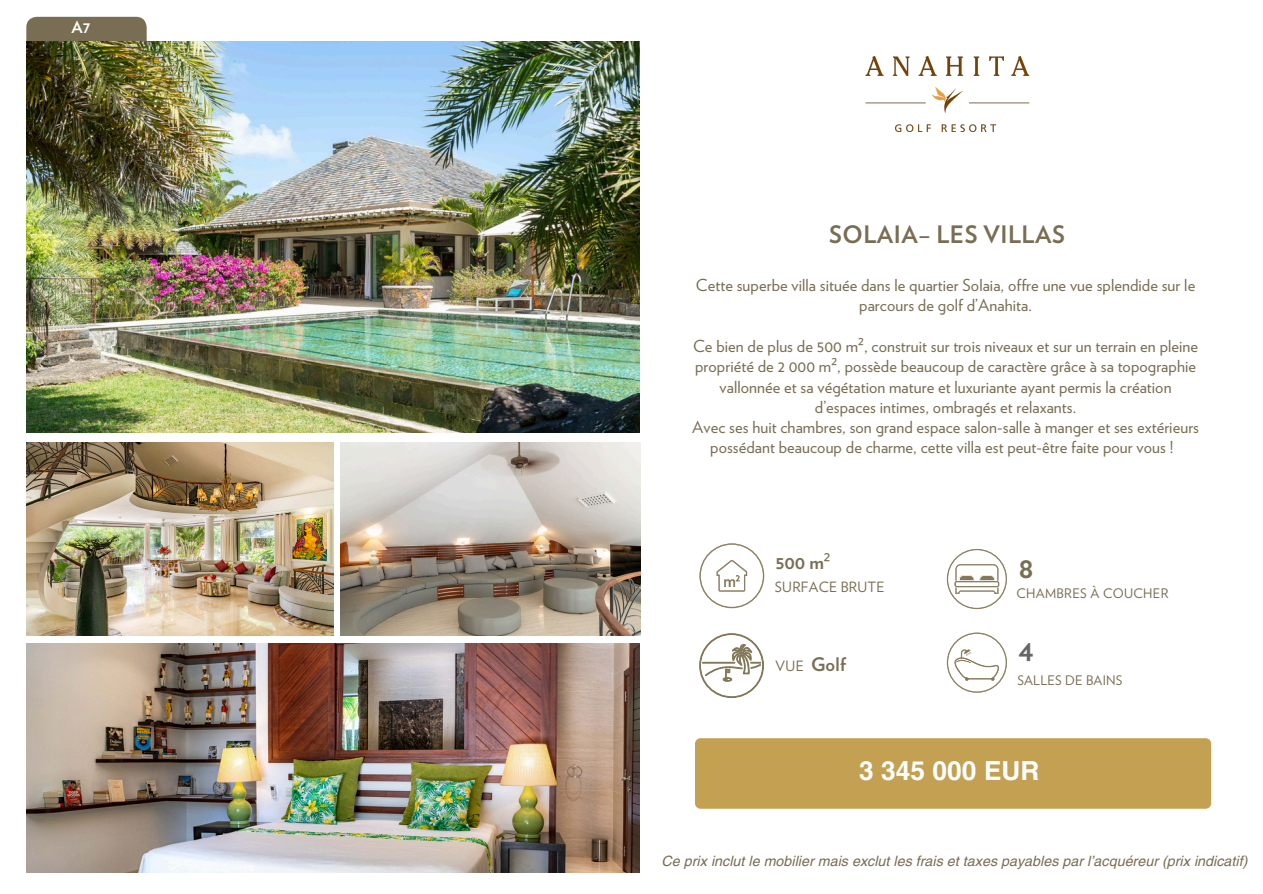
<style>
.page{position:relative;width:1263px;height:894px;background:#fff}
.page>*{position:absolute;margin:0;border:0;box-sizing:border-box;transform-origin:0 0}
.t1{font:700 30.15px "Verlag";color:#796d53}
.t2{font:700 30.15px "Verlag";color:#666}
.t3{font:700 26.25px "Helvetica LT Pro";letter-spacing:.005em;color:#fff}
.t4{font:700 24px "Verlag";letter-spacing:.02em;color:#796d53}
.t5{font:700 18.6px "Verlag";letter-spacing:.01em;color:#796d53}
.t6{font:16.5px/20.2px "Verlag";letter-spacing:.005em;color:#796d53;text-align:center}
.t7{font:700 16.5px "Verlag";color:#fff}
.t8{font:italic 14.25px "Helvetica LT Pro";letter-spacing:.005em;color:#796d53}
.t9{font:14.1px "Verlag";letter-spacing:.015em;color:#796d53}
.t10{font:13.05px "Verlag";letter-spacing:.025em;color:#796d53}
.s1{font-family:"Noto Sans"}
.s2{font-family:"Noto Sans";font-weight:400}
</style>
<div class="page">
<img style="left:865px;top:55px;width:165px;height:77px">
<svg style="left:699px;top:543px;width:65px;height:65px"></svg>
<svg style="left:699px;top:633px;width:65px;height:64px"></svg>
<svg style="left:947px;top:549px;width:60px;height:60px"></svg>
<svg style="left:947px;top:632px;width:60px;height:60px"></svg>
<div style="left:695px;top:738px;width:516px;height:70px;background:#c4a053"></div>
<div style="left:26px;top:17px;width:121px;height:24px;background:#796d53"></div>
<img style="left:26px;top:41px;width:613px;height:392px">
<img style="left:26px;top:442px;width:307px;height:193px">
<img style="left:341px;top:442px;width:299px;height:193px">
<img style="left:26px;top:643px;width:613px;height:229px">
<p class="t7" style="left:72px;top:20px;width:20px">A7</p>
<h6 class="t4" style="left:829px;top:224px;width:237px">SOLAIA– LES VILLAS</h6>
<h6 class="t6" style="left:696px;top:276px;width:501px">Cette superbe villa située dans le quartier Solaia, offre une vue splendide sur le parcours de golf d’Anahita.</h6>
<p class="t6" style="left:692px;top:337px;width:508px">Ce bien de plus de 500 m<span class="s1">²</span>, construit sur trois niveaux et sur un terrain en pleine propriété de 2 000 m<span class="s1">²</span>, possède beaucoup de caractère grâce à sa topographie vallonnée et sa végétation mature et luxuriante ayant permis la création d’espaces intimes, ombragés et relaxants.<br>Avec ses huit chambres, son grand espace salon-salle à manger et ses extérieurs possédant beaucoup de charme, cette villa est peut-être faite pour vous !</p>
<p class="t5" style="left:775px;top:554px;width:57px">500 m<span class="s2">²</span></p>
<h5 class="t9" style="left:775px;top:581px;width:111px">SURFACE BRUTE</h5>
<h5 class="t9" style="left:775px;top:659px;width:30px">VUE</h5>
<h2 class="t5" style="left:811px;top:655px;width:37px">Golf</h2>
<h3 class="t1" style="left:1019px;top:554px;width:17px">8</h3>
<p class="t10" style="left:1016px;top:587px;width:154px">CHAMBRES À COUCHER</p>
<h6 class="t2" style="left:1019px;top:637px;width:17px">4</h6>
<h6 class="t10" style="left:1017px;top:674px;width:107px">SALLES DE BAINS</h6>
<h3 class="t3" style="left:859px;top:761px;width:182px">3 345 000 EUR</h3>
<p class="t8" style="left:662px;top:855px;width:587px">Ce prix inclut le mobilier mais exclut les frais et taxes payables par l’acquéreur (prix indicatif)</p>
</div>
